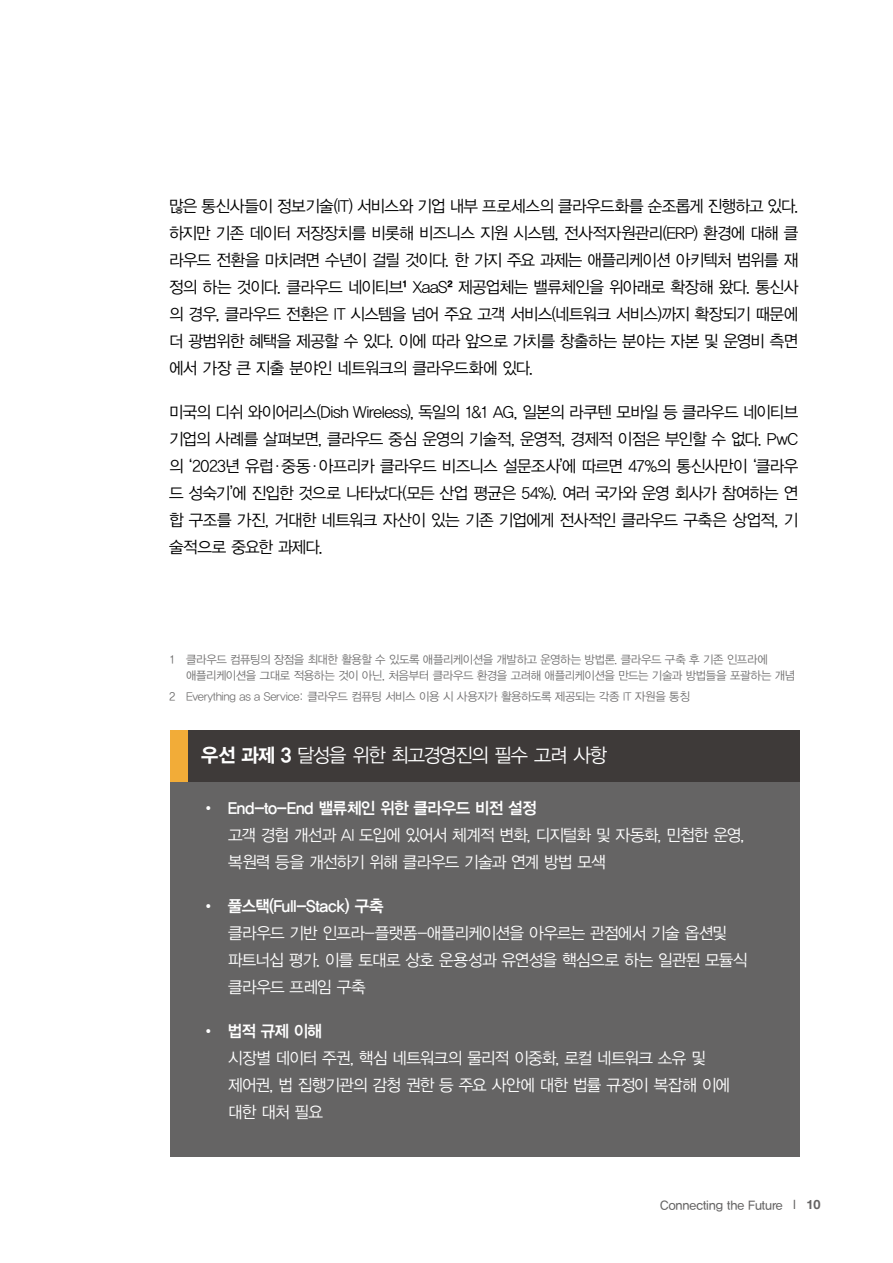
<style>
.page{position:relative;width:893px;height:1263px;background:#fff}
.page>*{position:absolute;margin:0;border:0;box-sizing:border-box;transform-origin:0 0}
.t1{font:19.5px "YDVYGO32";letter-spacing:-.06em;color:#fff;scale:.96 1}
.t2{font:16.5px/27px "YDVYGO32";letter-spacing:-.04em;color:#000;text-align:justify;scale:.96 1}
.t3{font:16.5px/27px "YDVYGO32";letter-spacing:-.045em;color:#fff;scale:.96 1}
.t4{font:16.5px "YDVYGO34";letter-spacing:-.035em;color:#fff;scale:.96 1}
.t5{font:12.75px "YDVYGO33";letter-spacing:-.01em;color:#656464}
.t6{font:11.7px/16.5px "YDVYGO32";letter-spacing:-.03em;color:#727171}
.s1{font-family:"YDVYGO35"}
.s2{color:#656464}
.s3{font-family:"Helvetica Neue LT Pro"}
.s4{font-family:"Helvetica Neue LT Pro";font-weight:700}
</style>
<div class="page">
<div style="left:170px;top:730px;width:629px;height:427px;background:#656464"></div>
<div style="left:170px;top:730px;width:629px;height:51px;background:#3e3a39"></div>
<div style="left:170px;top:730px;width:17px;height:51px;background:#f2ac38"></div>
<p class="t2" style="left:169px;top:191px;width:657px">많은 통신사들이 정보기술(IT) 서비스와 기업 내부 프로세스의 클라우드화를 순조롭게 진행하고 있다. 하지만 기존 데이터 저장장치를 비롯해 비즈니스 지원 시스템, 전사적자원관리(ERP) 환경에 대해 클 라우드 전환을 마치려면 수년이 걸릴 것이다. 한 가지 주요 과제는 애플리케이션 아키텍처 범위를 재 정의 하는 것이다. 클라우드 네이티브<span class="s1">¹</span> XaaS<span class="s1">²</span> 제공업체는 밸류체인을 위아래로 확장해 왔다. 통신사 의 경우, 클라우드 전환은 IT 시스템을 넘어 주요 고객 서비스(네트워크 서비스)까지 확장되기 때문에 더 광범위한 혜택을 제공할 수 있다. 이에 따라 앞으로 가치를 창출하는 분야는 자본 및 운영비 측면 에서 가장 큰 지출 분야인 네트워크의 클라우드화에 있다.</p>
<p class="t2" style="left:169px;top:397px;width:657px">미국의 디쉬 와이어리스(Dish Wireless), 독일의 1&amp;1 AG, 일본의 라쿠텐 모바일 등 클라우드 네이티브 기업의 사례를 살펴보면, 클라우드 중심 운영의 기술적, 운영적, 경제적 이점은 부인할 수 없다. PwC 의 ‘2023년 유럽·중동·아프리카 클라우드 비즈니스 설문조사’에 따르면 47%의 통신사만이 ‘클라우 드 성숙기’에 진입한 것으로 나타났다(모든 산업 평균은 54%). 여러 국가와 운영 회사가 참여하는 연 합 구조를 가진, 거대한 네트워크 자산이 있는 기존 기업에게 전사적인 클라우드 구축은 상업적, 기 술적으로 중요한 과제다.</p>
<p class="t6" style="left:186px;top:650px;width:611px;text-indent:-17px"><span class="s2">1</span> 클라우드 컴퓨팅의 장점을 최대한 활용할 수 있도록 애플리케이션을 개발하고 운영하는 방법론. 클라우드 구축 후 기존 인프라에 애플리케이션을 그대로 적용하는 것이 아닌, 처음부터 클라우드 환경을 고려해 애플리케이션을 만드는 기술과 방법들을 포괄하는 개념</p>
<p class="t6" style="left:169px;top:688px;width:523px"><span class="s2">2</span> Everything as a Service: 클라우드 컴퓨팅 서비스 이용 시 사용자가 활용하도록 제공되는 각종 IT 자원을 통칭</p>
<p class="t1" style="left:201px;top:741px;width:424px"><span class="s1">우선 과제 3</span> 달성을 위한 최고경영진의 필수 고려 사항</p>
<p class="t4" style="left:201px;top:797px;width:351px">• End-to-End 밸류체인 위한 클라우드 비전 설정</p>
<p class="t3" style="left:228px;top:820px;width:539px">고객 경험 개선과 AI 도입에 있어서 체계적 변화, 디지털화 및 자동화, 민첩한 운영, 복원력 등을 개선하기 위해 클라우드 기술과 연계 방법 모색</p>
<p class="t4" style="left:201px;top:895px;width:192px">• 풀스택(Full-Stack) 구축</p>
<p class="t3" style="left:228px;top:918px;width:543px">클라우드 기반 인프라-플랫폼-애플리케이션을 아우르는 관점에서 기술 옵션및 파트너십 평가. 이를 토대로 상호 운용성과 유연성을 핵심으로 하는 일관된 모듈식 클라우드 프레임 구축</p>
<p class="t4" style="left:201px;top:1020px;width:127px">• 법적 규제 이해</p>
<p class="t3" style="left:228px;top:1043px;width:524px">시장별 데이터 주권, 핵심 네트워크의 물리적 이중화, 로컬 네트워크 소유 및 제어권, 법 집행기관의 감청 권한 등 주요 사안에 대한 법률 규정이 복잡해 이에 대한 대처 필요</p>
<p class="t5" style="left:660px;top:1197px;width:162px">Connecting the Future <span class="s3">l</span> <span class="s4">10</span></p>
</div>
